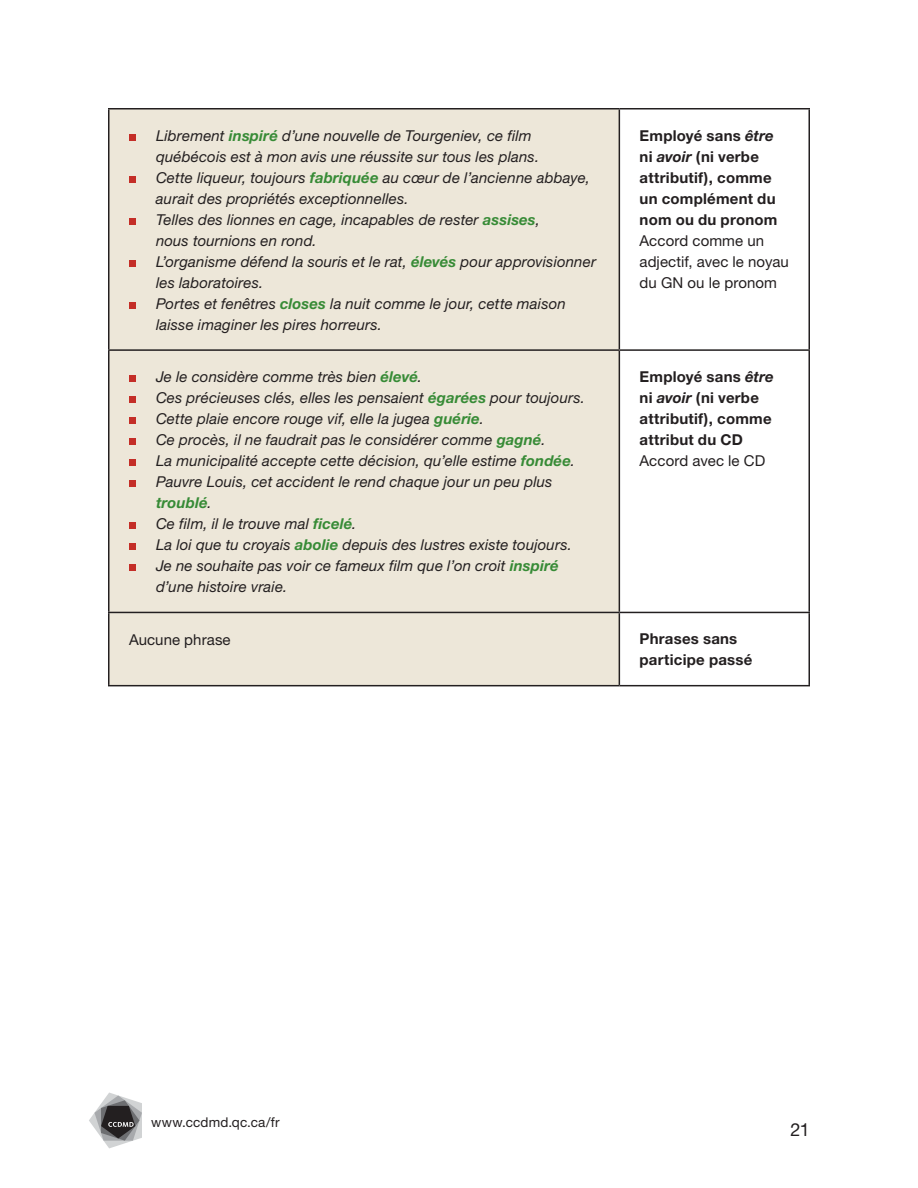
<style>
.page{position:relative;width:918px;height:1188px;background:#fff}
.page>*{position:absolute;margin:0;border:0;box-sizing:border-box;transform-origin:0 0}
.t1{font:18px "Helvetica Neue";color:#231f20}
.t2{font:italic 15px/21px "Helvetica Neue";letter-spacing:.01em;color:#231f20}
.t3{font:700 15px/21px "Helvetica Neue";letter-spacing:.015em;color:#231f20}
.t4{font:15px/21px "Helvetica Neue";letter-spacing:.005em;color:#231f20}
.t5{font:13.5px "Helvetica Neue";letter-spacing:.015em;color:#231f20}
.s1{font-weight:700;color:#378b36}
.s2{font-style:italic}
</style>
<div class="page">
<svg style="left:89px;top:1093px;width:53px;height:55px"></svg>
<div style="left:110px;top:110px;width:509px;height:575px;background:#ede7d9"></div>
<hr style="left:108px;top:108px;width:511px;height:2px;background:#231f20">
<hr style="left:108px;top:109px;width:2px;height:240px;background:#231f20">
<hr style="left:619px;top:108px;width:191px;height:2px;background:#231f20">
<hr style="left:619px;top:109px;width:1px;height:240px;background:#231f20">
<hr style="left:808px;top:109px;width:2px;height:240px;background:#231f20">
<hr style="left:108px;top:349px;width:511px;height:2px;background:#231f20">
<hr style="left:108px;top:351px;width:2px;height:261px;background:#231f20">
<hr style="left:619px;top:349px;width:191px;height:2px;background:#231f20">
<hr style="left:619px;top:351px;width:1px;height:261px;background:#231f20">
<hr style="left:808px;top:351px;width:2px;height:261px;background:#231f20">
<hr style="left:108px;top:612px;width:511px;height:1px;background:#231f20">
<hr style="left:108px;top:613px;width:2px;height:72px;background:#231f20">
<hr style="left:619px;top:612px;width:191px;height:1px;background:#231f20">
<hr style="left:619px;top:613px;width:1px;height:72px;background:#231f20">
<hr style="left:808px;top:613px;width:2px;height:72px;background:#231f20">
<hr style="left:108px;top:685px;width:511px;height:1px;background:#231f20">
<hr style="left:619px;top:685px;width:191px;height:1px;background:#231f20">
<div style="left:129px;top:134px;width:7px;height:7px;background:#c42e27"></div>
<div style="left:129px;top:176px;width:7px;height:7px;background:#c42e27"></div>
<div style="left:129px;top:218px;width:7px;height:7px;background:#c42e27"></div>
<div style="left:129px;top:260px;width:7px;height:7px;background:#c42e27"></div>
<div style="left:129px;top:302px;width:7px;height:7px;background:#c42e27"></div>
<div style="left:129px;top:375px;width:7px;height:7px;background:#c42e27"></div>
<div style="left:129px;top:396px;width:7px;height:7px;background:#c42e27"></div>
<div style="left:129px;top:417px;width:7px;height:7px;background:#c42e27"></div>
<div style="left:129px;top:438px;width:7px;height:7px;background:#c42e27"></div>
<div style="left:129px;top:459px;width:7px;height:7px;background:#c42e27"></div>
<div style="left:129px;top:480px;width:7px;height:7px;background:#c42e27"></div>
<div style="left:129px;top:522px;width:7px;height:7px;background:#c42e27"></div>
<div style="left:129px;top:543px;width:7px;height:7px;background:#c42e27"></div>
<div style="left:129px;top:564px;width:7px;height:7px;background:#c42e27"></div>
<p class="t2" style="left:156px;top:125px;width:442px">Librement <span class="s1">inspiré</span> d’une nouvelle de Tourgeniev, ce film québécois est à mon avis une réussite sur tous les plans.<br>Cette liqueur, toujours <span class="s1">fabriquée</span> au cœur de l’ancienne abbaye, aurait des propriétés exceptionnelles.<br>Telles des lionnes en cage, incapables de rester <span class="s1">assises</span>,<br>nous tournions en rond.<br>L’organisme défend la souris et le rat, <span class="s1">élevés</span> pour approvisionner les laboratoires.<br>Portes et fenêtres <span class="s1">closes</span> la nuit comme le jour, cette maison laisse imaginer les pires horreurs.</p>
<p class="t3" style="left:640px;top:125px;width:139px">Employé sans <span class="s2">être </span>ni <span class="s2">avoir</span> (ni verbe attributif), comme un complément du nom ou du pronom</p>
<p class="t4" style="left:640px;top:230px;width:151px">Accord comme un adjectif, avec le noyau du GN ou le pronom</p>
<p class="t2" style="left:156px;top:366px;width:431px">Je le considère comme très bien <span class="s1">élevé</span>.<br>Ces précieuses clés, elles les pensaient <span class="s1">égarées</span> pour toujours.<br>Cette plaie encore rouge vif, elle la jugea <span class="s1">guérie</span>.<br>Ce procès, il ne faudrait pas le considérer comme <span class="s1">gagné</span>.<br>La municipalité accepte cette décision, qu’elle estime <span class="s1">fondée</span>.<br>Pauvre Louis, cet accident le rend chaque jour un peu plus <span class="s1">troublé</span>.<br>Ce film, il le trouve mal <span class="s1">ficelé</span>.<br>La loi que tu croyais <span class="s1">abolie</span> depuis des lustres existe toujours.<br>Je ne souhaite pas voir ce fameux film que l’on croit <span class="s1">inspiré </span>d’une histoire vraie.</p>
<p class="t3" style="left:640px;top:366px;width:136px">Employé sans <span class="s2">être </span>ni <span class="s2">avoir</span> (ni verbe attributif), comme attribut du CD</p>
<p class="t4" style="left:640px;top:450px;width:127px">Accord avec le CD</p>
<p class="t4" style="left:129px;top:628px;width:103px">Aucune phrase</p>
<p class="t3" style="left:640px;top:628px;width:114px">Phrases sans participe passé</p>
<p class="t5" style="left:151px;top:1114px;width:130px">www.ccdmd.qc.ca/fr</p>
<p class="t1" style="left:791px;top:1119px;width:21px">21</p>
</div>
